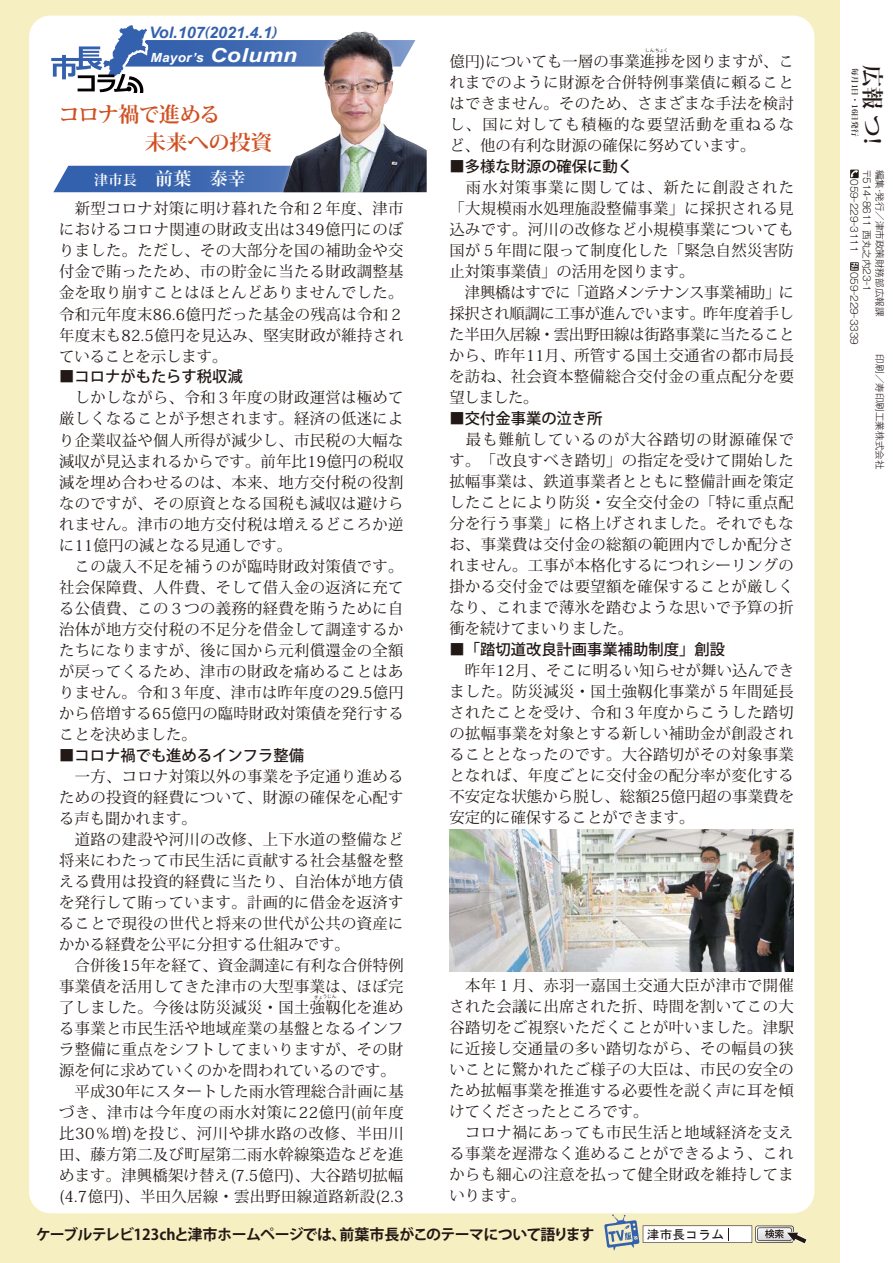
<style>
.page{position:relative;width:893px;height:1263px;background:#fff}
.page>*{position:absolute;margin:0;border:0;box-sizing:border-box;transform-origin:0 0}
.t1{font:700 21.9px "Koz Min Pro";color:#221815}
.t2{font:700 20.85px/27.5px "Koz Min Pr 6 N";letter-spacing:-.025em;color:#d05022}
.t3{font:700 17.55px "Koz Min Pr 6 N";color:#fff}
.t4{font:italic 700 15.75px "Arial";color:#3461ad}
.t5{font:15.3px/21px "Koz Min Pr 6 N";letter-spacing:.025em;color:#221815;text-align:justify}
.t6{font:500 15.3px "Koz Go Pr 6 N";color:#221815}
.t7{font:700 15px "Koz Go Pro";letter-spacing:-.05em;color:#221815}
.t8{font:italic 700 12.6px "Arial";letter-spacing:.02em;color:#fff;scale:1.07 1}
.t9{font:12.6px "MS Gothic";letter-spacing:.03em;color:#221815}
.t10{font:300 9.6px/12.8px "Gothic MB101 Pr 5";color:#221815}
.t11{font:700 7.65px "Koz Min Pro";color:#221815}
.t12{font:4.5px "Koz Go Pro";letter-spacing:-.015em;color:#221815}
.s1{font-size:13.2px}
.s2{font-size:19.35px}
.s3{font-size:13.8px}
</style>
<div class="page">
<div style="left:0;top:0;width:839px;height:1263px;background:#f6efc2"></div>
<div style="left:29px;top:16px;width:785px;height:1197px;background:#fff;border-radius:21px"></div>
<svg style="left:604px;top:1214px;width:203px;height:37px"></svg>
<svg style="left:850px;top:170px;width:8px;height:8px"></svg>
<svg style="left:850px;top:262px;width:9px;height:9px"></svg>
<svg style="left:851px;top:263px;width:7px;height:7px"></svg>
<svg style="left:53px;top:166px;width:221px;height:26px"></svg>
<svg style="left:51px;top:25px;width:223px;height:69px"></svg>
<img style="left:449px;top:830px;width:345px;height:141px">
<img style="left:274px;top:40px;width:9px;height:152px">
<img style="left:283px;top:31px;width:144px;height:161px">
<p class="t4" style="left:149px;top:22px;width:129px">Vol.107<span class="s1">(</span>2021.4.1<span class="s1">)</span></p>
<p class="t8" style="left:151px;top:49px;width:138px">Mayor’s <span class="s2">Column</span></p>
<h2 class="t2" style="left:59px;top:101px;width:215px">コロナ禍で進める<br>　　　　未来への投資</h2>
<p class="t3" style="left:94px;top:168px;width:153px"><span class="s3">津市長</span>　前葉　泰幸</p>
<p class="t5" style="left:59px;top:199px;width:346px">　新型コロナ対策に明け暮れた令和２年度、津市におけるコロナ関連の財政支出は349億円にのぼりました。ただし、その大部分を国の補助金や交付金で賄ったため、市の貯金に当たる財政調整基金を取り崩すことはほとんどありませんでした。令和元年度末86.6億円だった基金の残高は令和２年度末も82.5億円を見込み、堅実財政が維持されていることを示します。</p>
<p class="t6" style="left:59px;top:368px;width:185px">■コロナがもたらす税収減</p>
<p class="t5" style="left:59px;top:388px;width:346px;text-align:left">　しかしながら、令和３年度の財政運営は極めて厳しくなることが予想されます。経済の低迷により企業収益や個人所得が減少し、市民税の大幅な減収が見込まれるからです。前年比19億円の税収減を埋め合わせるのは、本来、地方交付税の役割なのですが、その原資となる国税も減収は避けられません。津市の地方交付税は増えるどころか逆に11億円の減となる見通しです。<br>　この歳入不足を補うのが臨時財政対策債です。社会保障費、人件費、そして借入金の返済に充てる公債費、この３つの義務的経費を賄うために自治体が地方交付税の不足分を借金して調達するかたちになりますが、後に国から元利償還金の全額が戻ってくるため、津市の財政を痛めることはありません。令和３年度、津市は昨年度の29.5億円から倍増する65億円の臨時財政対策債を発行することを決めました。</p>
<p class="t6" style="left:59px;top:746px;width:246px">■コロナ禍でも進めるインフラ整備</p>
<p class="t5" style="left:59px;top:766px;width:346px;text-align:left">　一方、コロナ対策以外の事業を予定通り進めるための投資的経費について、財源の確保を心配する声も聞かれます。<br>　道路の建設や河川の改修、上下水道の整備など将来にわたって市民生活に貢献する社会基盤を整える費用は投資的経費に当たり、自治体が地方債を発行して賄っています。計画的に借金を返済することで現役の世代と将来の世代が公共の資産にかかる経費を公平に分担する仕組みです。<br>　合併後15年を経て、資金調達に有利な合併特例事業債を活用してきた津市の大型事業は、ほぼ完了しました。今後は防災減災・国土強靱化を進める事業と市民生活や地域産業の基盤となるインフラ整備に重点をシフトしてまいりますが、その財源を何に求めていくのかを問われているのです。　平成30年にスタートした雨水管理総合計画に基づき、津市は今年度の雨水対策に22億円(前年度比30％増)を投じ、河川や排水路の改修、半田川田、藤方第二及び町屋第二雨水幹線築造などを進めます。津興橋架け替え(7.5億円)、大谷踏切拡幅(4.7億円)、半田久居線・雲出野田線道路新設(2.3</p>
<p class="t12" style="left:314px;top:994px;width:24px">きょうじん</p>
<p class="t12" style="left:645px;top:47px;width:25px">しんちょく</p>
<p class="t5" style="left:449px;top:51px;width:346px">億円)についても一層の事業進捗を図りますが、これまでのように財源を合併特例事業債に頼ることはできません。そのため、さまざまな手法を検討し、国に対しても積極的な要望活動を重ねるなど、他の有利な財源の確保に努めています。</p>
<p class="t6" style="left:449px;top:158px;width:185px">■多様な財源の確保に動く</p>
<p class="t5" style="left:449px;top:177px;width:346px">　雨水対策事業に関しては、新たに創設された「大規模雨水処理施設整備事業」に採択される見込みです。河川の改修など小規模事業についても国が５年間に限って制度化した「緊急自然災害防止対策事業債」の活用を図ります。</p>
<p class="t5" style="left:449px;top:282px;width:347px;text-indent:16px">津興橋はすでに「道路メンテナンス事業補助」に採択され順調に工事が進んでいます。昨年度着手した半田久居線・雲出野田線は街路事業に当たることから、昨年11月、所管する国土交通省の都市局長を訪ね、社会資本整備総合交付金の重点配分を要望しました。</p>
<p class="t6" style="left:449px;top:410px;width:155px">■交付金事業の泣き所</p>
<p class="t5" style="left:449px;top:429px;width:346px">　最も難航しているのが大谷踏切の財源確保です。「改良すべき踏切」の指定を受けて開始した拡幅事業は、鉄道事業者とともに整備計画を策定したことにより防災・安全交付金の「特に重点配分を行う事業」に格上げされました。それでもなお、事業費は交付金の総額の範囲内でしか配分されません。工事が本格化するにつれシーリングの掛かる交付金では要望額を確保することが厳しくなり、これまで薄氷を踏むような思いで予算の折衝を続けてまいりました。</p>
<p class="t6" style="left:449px;top:641px;width:277px">■「踏切道改良計画事業補助制度」創設</p>
<p class="t5" style="left:449px;top:660px;width:346px">　昨年12月、そこに明るい知らせが舞い込んできました。防災減災・国土強靱化事業が５年間延長されたことを受け、令和３年度からこうした踏切の拡幅事業を対象とする新しい補助金が創設されることとなったのです。大谷踏切がその対象事業となれば、年度ごとに交付金の配分率が変化する不安定な状態から脱し、総額25億円超の事業費を安定的に確保することができます。</p>
<p class="t5" style="left:449px;top:975px;width:346px;text-align:left">　本年１月、赤羽一嘉国土交通大臣が津市で開催された会議に出席された折、時間を割いてこの大谷踏切をご視察いただくことが叶いました。津駅に近接し交通量の多い踏切ながら、その幅員の狭いことに驚かれたご様子の大臣は、市民の安全のため拡幅事業を推進する必要性を説く声に耳を傾けてくださったところです。<br>　コロナ禍にあっても市民生活と地域経済を支える事業を遅滞なく進めることができるよう、これからも細心の注意を払って健全財政を維持してまいります。</p>
<p class="t7" style="left:36px;top:1225px;width:560px">ケーブルテレビ123chと津市ホームページでは、前葉市長がこのテーマについて語ります</p>
<p class="t9" style="left:647px;top:1228px;width:79px">津市長コラム</p>
<h1 class="t1" style="left:888px;top:65px;width:88px;rotate:90deg">広報 つ！</h1>
<p class="t11" style="left:861px;top:68px;width:69px;rotate:90deg">毎月1日・16日発行</p>
<p class="t10" style="left:887px;top:168px;width:178px;rotate:90deg">編集・発行／津市政策財務部広報課〒514－8611 西丸之内23－1　　<br>　059－229－3111　　059－229－3339</p>
<p class="t10" style="left:887px;top:354px;width:116px;rotate:90deg">印刷／寿印刷工業株式会社</p>
</div>
